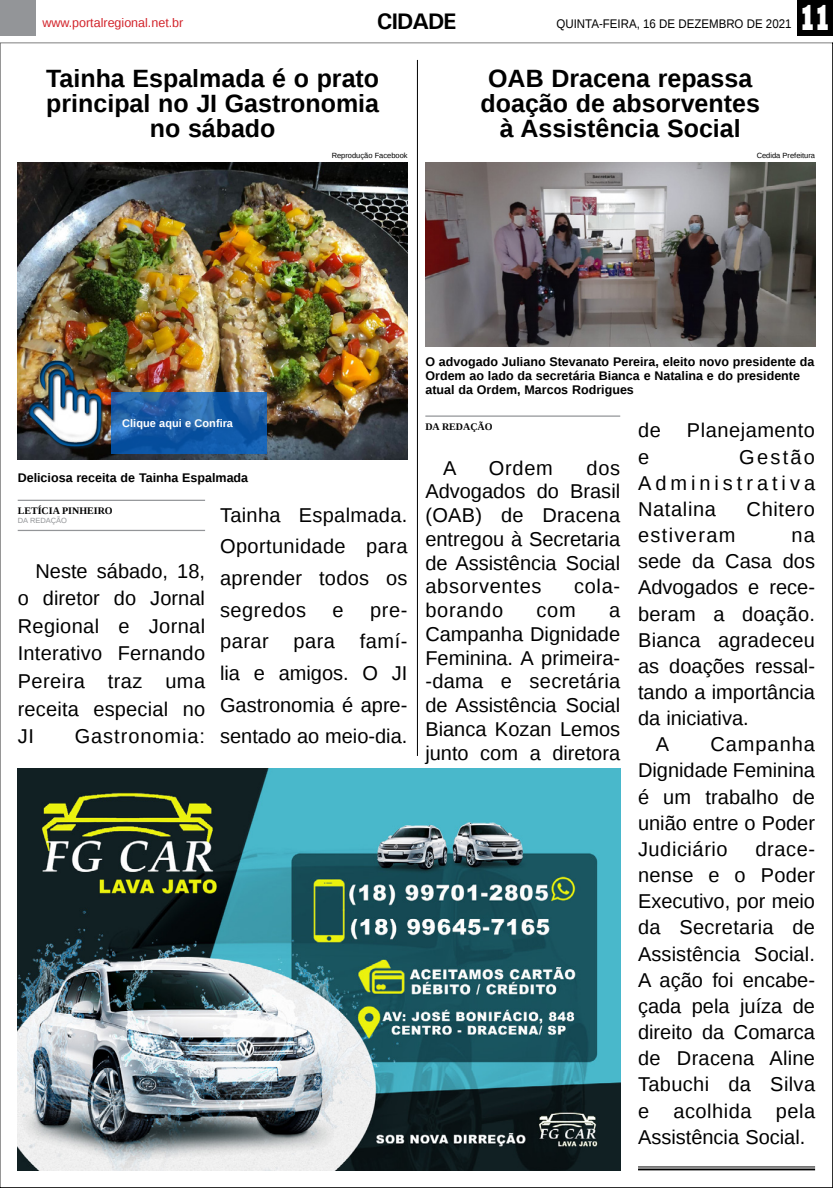
<style>
.page{position:relative;width:833px;height:1188px;background:#fff}
.page>*{position:absolute;margin:0;border:0;box-sizing:border-box;transform-origin:0 0}
.t1{font:800 36.12px "Rockwell";color:#fff;scale:.7 1}
.TÍTULO{font:700 25px/25px "Liberation Sans";color:#000;text-align:center}
.TITULO_PG{font:700 22.5px "Univers";letter-spacing:-.04em;color:#000}
.MATÉRIA{font:20px/26.1px "Liberation Sans";letter-spacing:.01em;color:#000;text-align:justify}
.MATÉRIA-2{font:20px "Liberation Sans";letter-spacing:.035em;color:#000}
.MATÉRIA-3{font:20px "Liberation Sans";letter-spacing:.045em;color:#000}
.MATÉRIA-4{font:20px "Liberation Sans";letter-spacing:.065em;color:#000}
.LEGENDA{font:700 12.5px/13.8px "Liberation Sans";color:#000}
.DATA_PG{font:12.5px "Liberation Sans";color:#000;scale:.92 1}
.DATA_PG-2{font:12.5px "Liberation Sans";color:#d2232a}
.MATÉRIA-5{font:700 11px "Liberation Sans";color:#fff}
.CRÉDITO_NOME{font:700 10px "Liberation Serif";color:#000}
.CRÉDITO_FOTO{font:7.5px "Liberation Sans";color:#000}
.CRÉDITO_MATÉRIA{font:7.5px "Liberation Sans";color:#939598}
</style>
<div class="page">
<div style="left:0;top:0;width:35px;height:35px;background:#939598"></div>
<div style="left:797px;top:0;width:36px;height:35px;background:#000"></div>
<hr style="left:638px;top:1166px;width:177px;height:1px;background:#000">
<hr style="left:638px;top:1168px;width:177px;height:1px;background:#000">
<img style="left:18px;top:768px;width:602px;height:401px">
<img style="left:18px;top:162px;width:389px;height:297px">
<hr style="left:18px;top:499px;width:187px;height:2px;background:#939598">
<hr style="left:18px;top:529px;width:187px;height:2px;background:#939598">
<img style="left:26px;top:352px;width:81px;height:101px">
<svg style="left:111px;top:392px;width:156px;height:61px;background:#1a5ea9"></svg>
<img style="left:425px;top:162px;width:390px;height:184px">
<hr style="left:425px;top:415px;width:195px;height:1px;background:#939598">
<hr style="left:417px;top:60px;width:1px;height:695px;background:#000">
<p class="DATA_PG-2" style="left:42px;top:15px;width:143px">www.portalregional.net.br</p>
<p class="TITULO_PG" style="left:377px;top:8px;width:81px">CIDADE</p>
<p class="DATA_PG" style="left:556px;top:17px;width:257px">QUINTA-FEIRA, 16 DE DEZEMBRO DE 2021</p>
<p class="t1" style="left:799px;top:-3px;width:48px">11</p>
<p class="TÍTULO" style="left:46px;top:65px;width:334px">Tainha Espalmada é o prato</p>
<p class="TÍTULO" style="left:46px;top:90px;width:334px">principal no JI Gastronomia no sábado</p>
<p class="TÍTULO" style="left:488px;top:65px;width:265px">OAB Dracena repassa</p>
<p class="TÍTULO" style="left:480px;top:90px;width:281px">doação de absorventes</p>
<p class="TÍTULO" style="left:500px;top:115px;width:242px">à Assistência Social</p>
<p class="CRÉDITO_FOTO" style="left:332px;top:151px;width:77px">Reprodução Facebook</p>
<p class="CRÉDITO_FOTO" style="left:756px;top:151px;width:60px">Cedida Prefeitura</p>
<p class="LEGENDA" style="left:425px;top:355px;width:390px">O advogado Juliano Stevanato Pereira, eleito novo presidente da<br>Ordem ao lado da secretária Bianca e Natalina e do presidente atual da Ordem, Marcos Rodrigues</p>
<p class="MATÉRIA-5" style="left:122px;top:415px;width:112px">Clique aqui e Confira</p>
<p class="LEGENDA" style="left:18px;top:470px;width:232px">Deliciosa receita de Tainha Espalmada</p>
<p class="CRÉDITO_NOME" style="left:18px;top:503px;width:96px">LETÍCIA PINHEIRO</p>
<p class="CRÉDITO_MATÉRIA" style="left:18px;top:515px;width:51px">DA REDAÇÃO</p>
<p class="MATÉRIA" style="left:18px;top:557px;width:189px;line-height:27.6px;text-indent:18px">Neste sábado, 18, o diretor do Jornal Regional e Jornal Interativo Fernando Pereira traz uma receita especial no JI</p>
<p class="MATÉRIA-3" style="left:75px;top:724px;width:132px">Gastronomia:</p>
<p class="MATÉRIA" style="left:220px;top:499px;width:189px;line-height:31.6px">Tainha Espalmada.<br>Oportunidade para aprender todos os segredos</p>
<p class="MATÉRIA" style="left:220px;top:594px;width:189px;line-height:31.6px;text-indent:150px">pre&shy;parar para famí&shy;lia e amigos. O JI Gastronomia é apre&shy;sentado ao meio-dia.</p>
<p class="MATÉRIA" style="left:333px;top:597px;width:13px">e</p>
<p class="CRÉDITO_NOME" style="left:425px;top:419px;width:69px">DA REDAÇÃO</p>
<p class="MATÉRIA" style="left:443px;top:455px;width:15px">A</p>
<p class="MATÉRIA" style="left:489px;top:455px;width:66px">Ordem</p>
<p class="MATÉRIA" style="left:425px;top:456px;width:196px;line-height:23.8px;text-indent:161px">dos Advogados do Brasil (OAB) de Dracena entregou à Secretaria de Assistência Social absorventes</p>
<p class="MATÉRIA" style="left:574px;top:574px;width:48px">cola-</p>
<p class="MATÉRIA-2" style="left:425px;top:598px;width:79px">borando</p>
<p class="MATÉRIA" style="left:536px;top:597px;width:41px">com</p>
<p class="MATÉRIA" style="left:425px;top:599px;width:196px;line-height:23.8px;text-indent:184px">a Campanha Dignidade Feminina. A primeira--dama e secretária de Assistência Social Bianca Kozan Lemos junto com a diretora</p>
<p class="MATÉRIA" style="left:638px;top:418px;width:24px">de</p>
<p class="MATÉRIA" style="left:687px;top:418px;width:130px">Planejamento</p>
<p class="MATÉRIA" style="left:638px;top:444px;width:13px">e</p>
<p class="MATÉRIA" style="left:638px;top:444px;width:179px;text-indent:101px">Gestão Administrativa Natalina</p>
<p class="MATÉRIA-2" style="left:746px;top:497px;width:70px">Chitero</p>
<p class="MATÉRIA-4" style="left:638px;top:523px;width:99px">estiveram</p>
<p class="MATÉRIA" style="left:638px;top:523px;width:178px;text-indent:153px">na sede da Casa dos Advogados e rece&shy;beram a doação.<br>Bianca agradeceu as doações ressal&shy;tando a importância da iniciativa.</p>
<p class="MATÉRIA" style="left:656px;top:732px;width:15px">A</p>
<p class="MATÉRIA" style="left:638px;top:732px;width:178px;text-indent:72px">Campanha Dignidade Feminina é um trabalho de união entre o Poder Judiciário</p>
<p class="MATÉRIA" style="left:638px;top:836px;width:179px;text-indent:117px">drace&shy;nense e o Poder Executivo, por meio da Secretaria de Assistência Social.<br>A ação foi encabe&shy;çada pela juíza de direito da Comarca de Dracena Aline Tabuchi da Silva e acolhida pela Assistência Social.</p>
</div>
